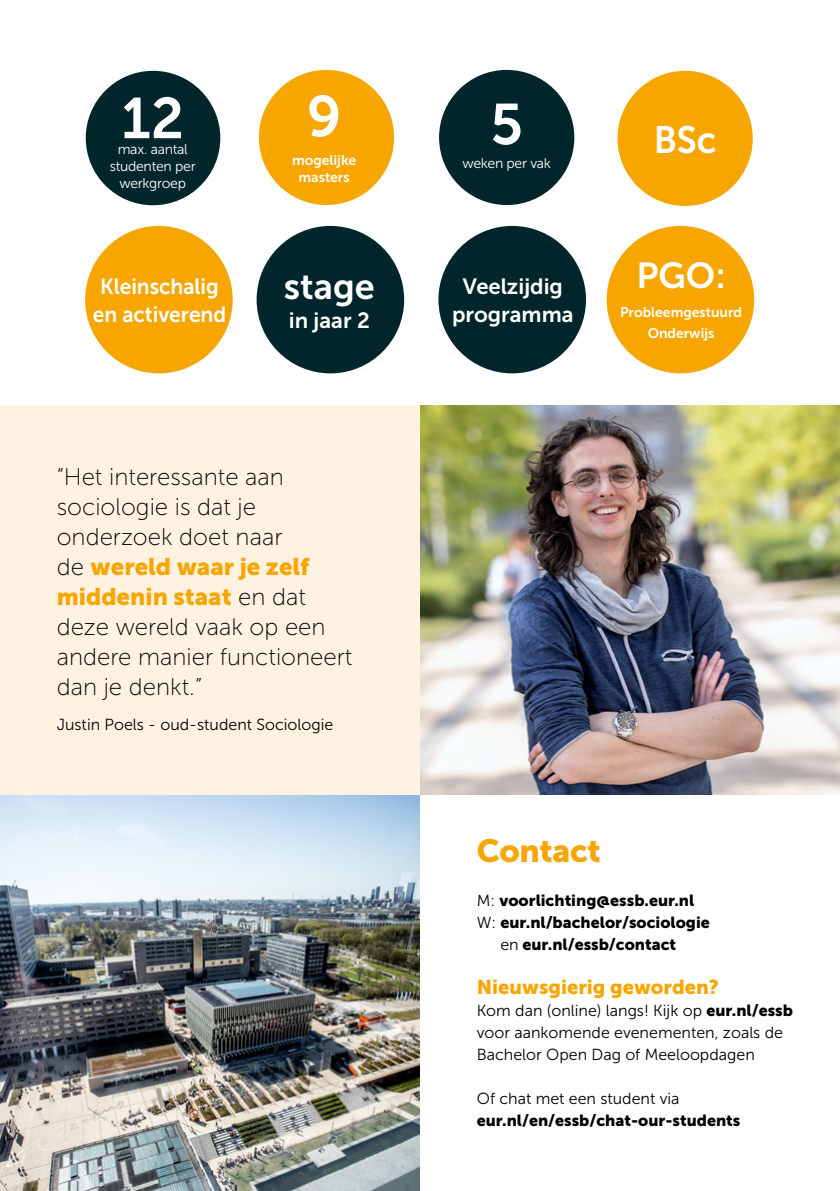
<style>
.page{position:relative;width:840px;height:1191px;background:#fff}
.page>*{position:absolute;margin:0;border:0;box-sizing:border-box;transform-origin:0 0}
.t1{font:57.2px "Museo Sans 700";color:#fff}
.t2{font:38px "Museo Sans 700";color:#fff;scale:.95 1}
.t3{font:36px "Museo Sans 700";color:#fff}
.t4{font:32px "Museo Sans 900";letter-spacing:-.01em;color:#f7a600}
.t5{font:24px/30px "Museo Sans 100";color:#000}
.t6{font:24px/30px "Museo Sans 900";color:#f7a600}
.t7{font:22px/28.8px "Museo Sans 700";color:#fff;text-align:center}
.t8{font:22px/28.8px "Museo Sans 700";color:#fff;text-align:center;scale:.95 1}
.t9{font:20px "Museo Sans 900";color:#f7a600}
.t10{font:16px/22px "Museo Sans 300";color:#000}
.t11{font:16px "Museo Sans 900";color:#000}
.t12{font:14px/16.8px "Museo Sans 300";letter-spacing:-.02em;color:#fff;text-align:center}
.t13{font:14px/20.6px "Museo Sans 700";color:#fff;text-align:center}
.s1{font-family:"Museo Sans 100";color:#000}
.s2{font-family:"Museo Sans 300"}
.s3{font-family:"Museo Sans 900"}
</style>
<div class="page">
<hr style="left:839px;top:510px;width:1px;height:681px;background:#000">
<div style="left:438px;top:226px;width:147px;height:147px;background:#00262b;border-radius:50%"></div>
<div style="left:606px;top:226px;width:147px;height:147px;background:#f7a600;border-radius:50%"></div>
<div style="left:85px;top:226px;width:147px;height:147px;background:#f7a600;border-radius:50%"></div>
<div style="left:439px;top:70px;width:135px;height:135px;background:#00262b;border-radius:50%"></div>
<div style="left:259px;top:70px;width:135px;height:135px;background:#f7a600;border-radius:50%"></div>
<div style="left:86px;top:71px;width:134px;height:134px;background:#00262b;border-radius:50%"></div>
<div style="left:256px;top:226px;width:148px;height:147px;background:#00262b;border-radius:50%"></div>
<div style="left:0;top:405px;width:420px;height:390px;background:#fff2e0"></div>
<img style="left:420px;top:405px;width:419px;height:390px">
<img style="left:0;top:795px;width:420px;height:396px">
<div style="left:617px;top:71px;width:135px;height:135px;background:#f7a600;border-radius:50%"></div>
<h1 class="t1" style="left:121px;top:87px;width:64px">12</h1>
<p class="t12" style="left:110px;top:158px;width:87px">studenten per werkgroep</p>
<p class="t12" style="left:118px;top:141px;width:71px">max. aantal</p>
<h3 class="t8" style="left:93px;top:271px;width:142px">Kleinschalig en activerend</h3>
<h1 class="t1" style="left:307px;top:85px;width:36px">9</h1>
<p class="t13" style="left:292px;top:152px;width:66px;line-height:16.8px">mogelijke masters</p>
<h3 class="t3" style="left:284px;top:266px;width:92px">stage</h3>
<h3 class="t7" style="left:289px;top:305px;width:82px">in jaar 2</h3>
<h3 class="t5" style="left:57px;top:462px;width:229px">“Het interessante aan sociologie is dat je onderzoek doet naar</h3>
<h3 class="t6" style="left:57px;top:551px;width:254px"><span class="s1">de</span> wereld waar je zelf middenin staat <span class="s1">en dat</span></h3>
<h3 class="t5" style="left:57px;top:612px;width:297px">deze wereld vaak op een andere manier functioneert dan je denkt.”</h3>
<p class="t10" style="left:57px;top:713px;width:278px">Justin Poels - oud-student Sociologie</p>
<h1 class="t1" style="left:490px;top:93px;width:34px">5</h1>
<p class="t12" style="left:462px;top:155px;width:90px">weken per vak</p>
<h3 class="t7" style="left:452px;top:271px;width:123px">Veelzijdig programma</h3>
<h2 class="t2" style="left:653px;top:119px;width:68px">BSc</h2>
<h3 class="t3" style="left:636px;top:256px;width:91px">PGO:</h3>
<p class="t13" style="left:619px;top:302px;width:123px">Probleemgestuurd<br>Onderwijs</p>
<h3 class="t4" style="left:476px;top:832px;width:125px">Contact</h3>
<p class="t11" style="left:476px;top:891px;width:219px"><span class="s2">M:</span> voorlichting@essb.eur.nl</p>
<p class="t11" style="left:476px;top:913px;width:234px"><span class="s2">W:</span> eur.nl/bachelor/sociologie</p>
<p class="t11" style="left:500px;top:935px;width:177px"><span class="s2">en</span> eur.nl/essb/contact</p>
<p class="t9" style="left:476px;top:975px;width:243px">Nieuwsgierig geworden?</p>
<p class="t10" style="left:476px;top:999px;width:317px">Kom dan (online) langs! Kijk op <span class="s3">eur.nl/essb </span>voor aankomende evenementen, zoals de<br>Bachelor Open Dag of Meeloopdagen</p>
<p class="t10" style="left:476px;top:1087px;width:204px">Of chat met een student via</p>
<p class="t11" style="left:476px;top:1111px;width:265px">eur.nl/en/essb/chat-our-students</p>
</div>
